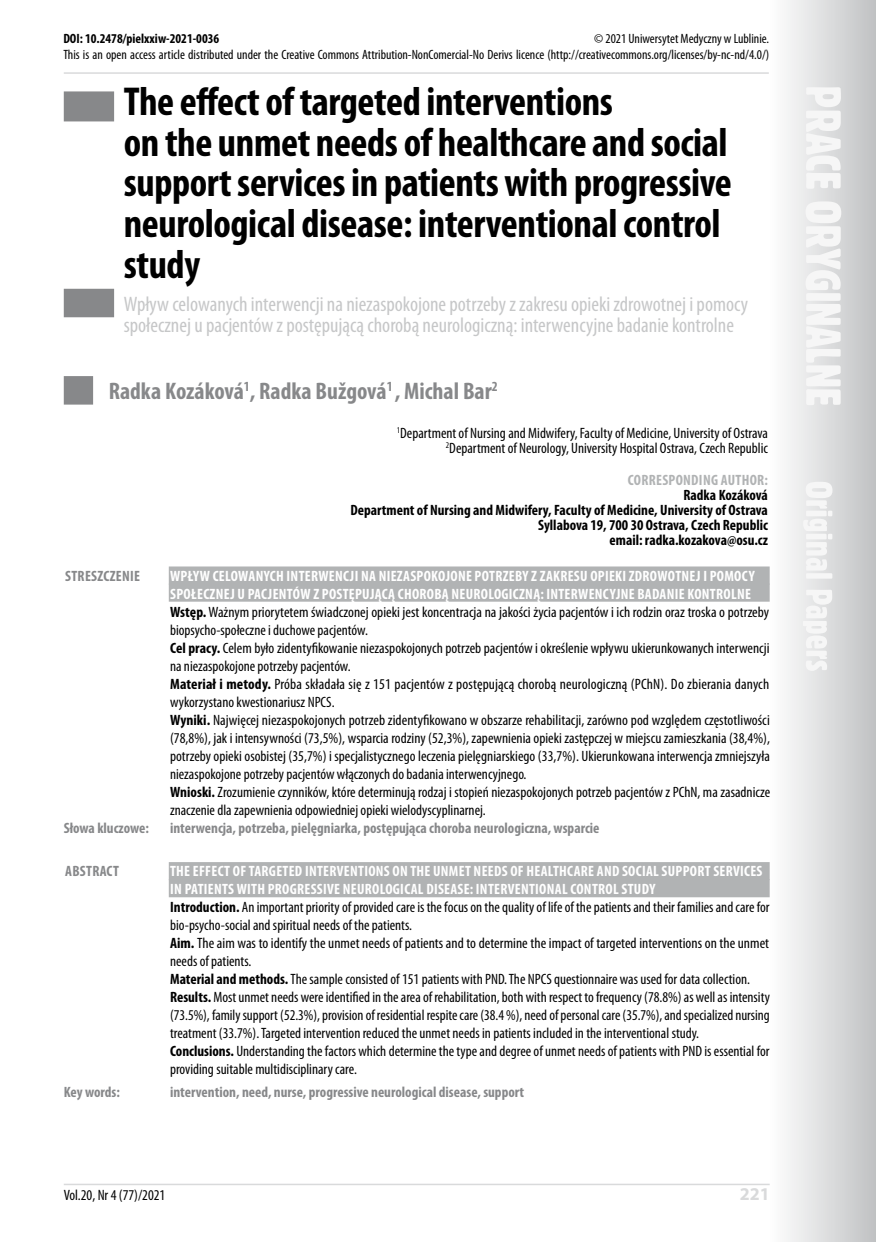
<style>
.page{position:relative;width:876px;height:1242px;background:#fff}
.page>*{position:absolute;margin:0;border:0;box-sizing:border-box;transform-origin:0 0}
.t1{font:700 condensed 40.5px/40.5px "Myriad Pro";letter-spacing:-.01em;color:#000}
.t2{font:700 condensed 24px "Myriad Pro";color:#87888a}
.t3{font:condensed 21px/21px "Myriad Pro";color:#c6c7c8}
.t4{font:700 18px "Myriad Pro";color:#d9dadb}
.t5{font:condensed 15px/18px "Myriad Pro";color:#000}
.t6{font:700 condensed 15px "Myriad Pro";letter-spacing:.02em;color:#fff}
.t7{font:700 condensed 15px "Myriad Pro";color:#87888a}
.t8{font:700 condensed 15px/15px "Myriad Pro";color:#000;text-align:right}
.t9{font:700 condensed 15px "Myriad Pro";letter-spacing:.1em;color:#fff}
.t10{font:700 condensed 15px "Myriad Pro";letter-spacing:.02em;color:#b1b3b4}
.t11{font:condensed 13.5px/16.2px "Myriad Pro";color:#000;text-align:right}
.t12{font:700 condensed 13.5px "Myriad Pro";color:#000}
.s1{font-weight:700;color:#fff}
.s2{font-weight:700}
</style>
<div class="page">
<svg style="left:768px;top:0;width:108px;height:1242px"></svg>
<svg style="left:803px;top:87px;width:38px;height:584px"></svg>
<hr style="left:64px;top:1183px;width:706px;height:2px;background:#d9dadb">
<hr style="left:64px;top:72px;width:705px;height:2px;background:#d9dadb">
<div style="left:64px;top:91px;width:50px;height:30px;background:#87888a"></div>
<div style="left:64px;top:289px;width:50px;height:28px;background:#87888a"></div>
<div style="left:64px;top:376px;width:29px;height:28px;background:#87888a"></div>
<div style="left:169px;top:566px;width:601px;height:18px;background:#b1b3b4"></div>
<div style="left:169px;top:583px;width:601px;height:18px;background:#b1b3b4"></div>
<div style="left:169px;top:862px;width:601px;height:18px;background:#b1b3b4"></div>
<div style="left:169px;top:879px;width:601px;height:18px;background:#b1b3b4"></div>
<p class="t11" style="left:63px;top:30px;width:707px">© 2021 Uniwersytet Medyczny w Lublinie.<br>This is an open access article distributed under the Creative Commons Attribution-NonComercial-No Derivs licence (http://creativecommons.org/licenses/by-nc-nd/4.0/)</p>
<p class="t12" style="left:63px;top:30px;width:157px">DOI: 10.2478/pielxxiw-2021-0036</p>
<h1 class="t1" style="left:124px;top:81px;width:609px">The effect of targeted interventions<br>on the unmet needs of healthcare and social support services in patients with progressive neurological disease: interventional control study</h1>
<h3 class="t3" style="left:124px;top:293px;width:626px">Wpływ celowanych interwencji na niezaspokojone potrzeby z zakresu opieki zdrowotnej i pomocy społecznej u pacjentów z postępującą chorobą neurologiczną: interwencyjne badanie kontrolne</h3>
<h2 class="t2" style="left:109px;top:375px;width:390px">Radka Kozáková<sup>1</sup>, Radka Bužgová<sup>1</sup> , Michal Bar<sup>2</sup></h2>
<p class="t5" style="left:397px;top:425px;width:373px;line-height:15px;text-align:right"><sup>1</sup>Department of Nursing and Midwifery, Faculty of Medicine, University of Ostrava<br><sup>2</sup>Department of Neurology, University Hospital Ostrava, Czech Republic</p>
<p class="t10" style="left:628px;top:470px;width:142px">CORRESPONDING AUTHOR:</p>
<p class="t8" style="left:350px;top:487px;width:419px">Radka Kozáková<br>Department of Nursing and Midwifery, Faculty of Medicine, University of Ostrava Syllabova 19, 700 30 Ostrava, Czech Republic<br>email: radka.kozakova@osu.cz</p>
<p class="t7" style="left:65px;top:566px;width:14px">Stres</p>
<p class="t7" style="left:97px;top:566px;width:25px">zczenie</p>
<p class="t6" style="left:170px;top:566px;width:70px">Wpływ ce lowan</p>
<p class="t6" style="left:264px;top:566px;width:31px">ych interwenc</p>
<p class="t6" style="left:350px;top:566px;width:62px">jina niezaspoko</p>
<p class="t6" style="left:446px;top:566px;width:37px">jone potr</p>
<p class="t6" style="left:503px;top:566px;width:52px">zeby z zakresu</p>
<p class="t6" style="left:590px;top:566px;width:7px">opieki</p>
<p class="t6" style="left:629px;top:566px;width:15px">zdrowotne</p>
<p class="t6" style="left:696px;top:566px;width:22px">j i pomoc</p>
<p class="t6" style="left:749px;top:566px;width:8px">y</p>
<p class="t9" style="left:170px;top:584px;width:159px">społecznej upacjentów z post</p>
<p class="t6" style="left:349px;top:584px;width:58px">ępującą chorob</p>
<p class="t6" style="left:442px;top:584px;width:18px">ą neuro</p>
<p class="t6" style="left:488px;top:584px;width:13px">logic</p>
<p class="t6" style="left:519px;top:584px;width:36px">zną: interwenc</p>
<p class="t6" style="left:610px;top:584px;width:36px">yjne badanie</p>
<p class="t6" style="left:687px;top:584px;width:9px">kontro</p>
<p class="t5" style="left:170px;top:584px;width:602px;text-indent:561px"><span class="s1">lne </span><span class="s2">Wstęp.</span> Ważnym priorytetem świadczonej opieki jest koncentracja na jakości życia pacjentów i ich rodzin oraz troska o potrzeby biopsycho-społeczne i duchowe pacjentów.<br><span class="s2">Cel pracy.</span> Celem było zidentyfikowanie niezaspokojonych potrzeb pacjentów i określenie wpływu ukierunkowanych interwencji na niezaspokojone potrzeby pacjentów.<br><span class="s2">Materiał i metody.</span> Próba składała się z 151 pacjentów z postępującą chorobą neurologiczną (PChN). Do zbierania danych wykorzystano kwestionariusz NPCS.<br><span class="s2">Wyniki.</span> Najwięcej niezaspokojonych potrzeb zidentyfikowano w obszarze rehabilitacji, zarówno pod względem częstotliwości (78,8%), jak i intensywności (73,5%), wsparcia rodziny (52,3%), zapewnienia opieki zastępczej w miejscu zamieszkania (38,4%), potrzeby opieki osobistej (35,7%) i specjalistycznego leczenia pielęgniarskiego (33,7%). Ukierunkowana interwencja zmniejszyła niezaspokojone potrzeby pacjentów włączonych do badania interwencyjnego.<br><span class="s2">Wnioski.</span> Zrozumienie czynników, które determinują rodzaj i stopień niezaspokojonych potrzeb pacjentów z PChN, ma zasadnicze znaczenie dla zapewnienia odpowiedniej opieki wielodyscyplinarnej.</p>
<p class="t7" style="left:64px;top:818px;width:87px">Słowa kluczowe:</p>
<p class="t7" style="left:170px;top:818px;width:431px">interwencja, potrzeba, pielęgniarka, postępująca choroba neurologiczna, wsparcie</p>
<p class="t7" style="left:65px;top:862px;width:14px">Abstract</p>
<p class="t6" style="left:170px;top:862px;width:30px">The effect</p>
<p class="t6" style="left:233px;top:862px;width:24px">of targeted</p>
<p class="t6" style="left:305px;top:862px;width:8px">inter</p>
<p class="t6" style="left:337px;top:862px;width:15px">ventions</p>
<p class="t6" style="left:393px;top:862px;width:49px">onthe unmet</p>
<p class="t6" style="left:474px;top:862px;width:8px">needs</p>
<p class="t6" style="left:510px;top:862px;width:51px">ofhealthcare</p>
<p class="t6" style="left:597px;top:862px;width:33px">and socia</p>
<p class="t6" style="left:653px;top:862px;width:17px">l support</p>
<p class="t6" style="left:713px;top:862px;width:34px">services</p>
<p class="t6" style="left:170px;top:880px;width:22px">in patients</p>
<p class="t6" style="left:237px;top:880px;width:8px">with</p>
<p class="t6" style="left:268px;top:880px;width:8px">progressi</p>
<p class="t6" style="left:327px;top:880px;width:24px">ve neuro</p>
<p class="t6" style="left:380px;top:880px;width:13px">logica</p>
<p class="t6" style="left:418px;top:880px;width:16px">l disease</p>
<p class="t6" style="left:470px;top:880px;width:14px">: inter</p>
<p class="t6" style="left:508px;top:880px;width:15px">ventiona</p>
<p class="t6" style="left:562px;top:880px;width:17px">l contro</p>
<p class="t6" style="left:613px;top:880px;width:17px">l stud</p>
<p class="t5" style="left:170px;top:880px;width:601px;text-indent:479px"><span class="s1">y<br></span><span class="s2">Introduction.</span> An important priority of provided care is the focus on the quality of life of the patients and their families and care for bio-psycho-social and spiritual needs of the patients.<br><span class="s2">Aim.</span> The aim was to identify the unmet needs of patients and to determine the impact of targeted interventions on the unmet needs of patients.<br><span class="s2">Material and methods.</span> The sample consisted of 151 patients with PND. The NPCS questionnaire was used for data collection.<br><span class="s2">Results.</span> Most unmet needs were identified in the area of rehabilitation, both with respect to frequency (78.8%) as well as intensity (73.5%), family support (52.3%), provision of residential respite care (38.4 %), need of personal care (35.7%), and specialized nursing treatment (33.7%). Targeted intervention reduced the unmet needs in patients included in the interventional study.<br><span class="s2">Conclusions.</span> Understanding the factors which determine the type and degree of unmet needs of patients with PND is essential for providing suitable multidisciplinary care.</p>
<p class="t7" style="left:64px;top:1082px;width:58px">Key words:</p>
<p class="t7" style="left:170px;top:1082px;width:356px">intervention, need, nurse, progressive neurological disease, support</p>
<p class="t5" style="left:64px;top:1186px;width:103px">Vol.20, Nr 4 (77)/2021</p>
<p class="t4" style="left:740px;top:1182px;width:31px">221</p>
</div>
